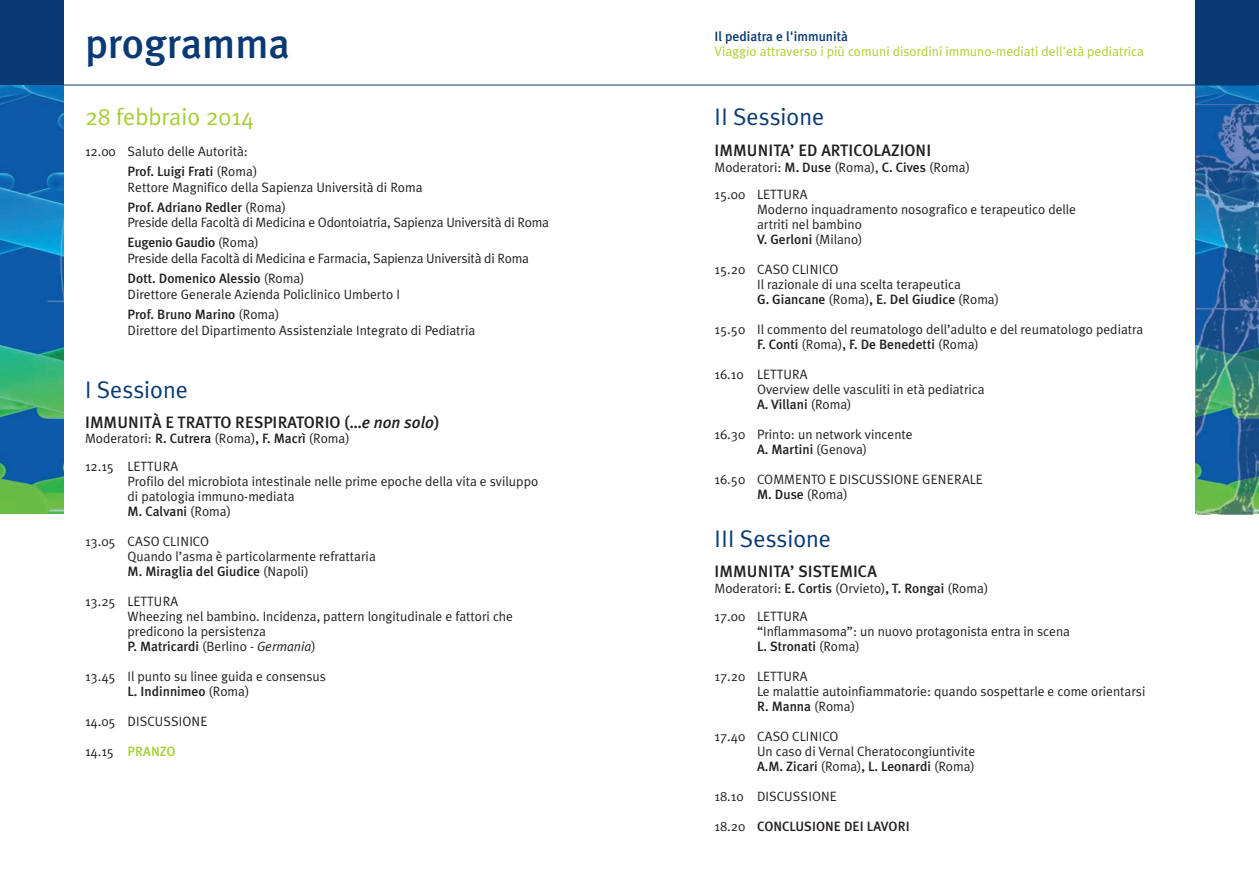
<style>
.page{position:relative;width:1259px;height:893px;background:#fff}
.page>*{position:absolute;margin:0;border:0;box-sizing:border-box;transform-origin:0 0}
.t1{font:500 42px "Meta Plus";color:#0a3a74}
.t2{font:24px "Meta Plus Normal";color:#0a3a74}
.t3{font:24px "Meta Plus Normal";color:#a6ce39}
.t4{font:500 16.5px "Meta Plus";letter-spacing:.005em;color:#231f20}
.t5{font:13.5px/15px "Meta Plus Normal";color:#231f20}
.t6{font:500 13.5px "Meta Plus";color:#231f20}
.t7{font:13.5px "Meta Plus Normal";color:#b4cc2e}
.t8{font:500 13.5px "Meta Plus";color:#0a3a74}
.t9{font:500 13.5px "Meta Plus";color:#a6ce39}
.s1{font-family:"Meta Plus Normal";font-weight:400}
.s2{font-style:italic}
.s3{font-family:"Meta Plus";font-weight:500}
.s4{font-family:"Meta Plus Normal";font-weight:400;font-style:italic}
.s5{font-family:"Meta Plus Normal";font-weight:400;color:#231f20}
</style>
<div class="page">
<img style="left:1195px;top:85px;width:64px;height:429px">
<img style="left:1196px;top:105px;width:63px;height:408px">
<div style="left:1195px;top:0;width:64px;height:85px;background:#0a3a74"></div>
<hr style="left:1px;top:85px;width:1256px;height:1px;background:#0a3a74">
<div style="left:0;top:0;width:64px;height:85px;background:#0a3a74"></div>
<img style="left:0;top:85px;width:64px;height:428px">
<h1 class="t1" style="left:85px;top:19px;width:206px">programma</h1>
<p class="t8" style="left:714px;top:29px;width:135px">Il pediatra e l'immunità</p>
<p class="t7" style="left:714px;top:44px;width:431px">Viaggio attraverso i più comuni disordini immuno-mediati dell'età pediatrica</p>
<h2 class="t3" style="left:85px;top:103px;width:170px">28 febbraio 2014</h2>
<p class="t5" style="left:85px;top:144px;width:164px">12.00 Saluto delle Autorità:</p>
<p class="t6" style="left:128px;top:163px;width:131px">Prof. Luigi Frati <span class="s1">(Roma)</span></p>
<p class="t5" style="left:128px;top:179px;width:296px">Rettore Magnifico della Sapienza Università di Roma</p>
<p class="t6" style="left:128px;top:199px;width:160px">Prof. Adriano Redler <span class="s1">(Roma)</span></p>
<p class="t5" style="left:128px;top:215px;width:423px">Preside della Facoltà di Medicina e Odontoiatria, Sapienza Università di Roma</p>
<p class="t6" style="left:128px;top:235px;width:133px">Eugenio Gaudio <span class="s1">(Roma)</span></p>
<p class="t5" style="left:128px;top:251px;width:403px">Preside della Facoltà di Medicina e Farmacia, Sapienza Università di Roma</p>
<p class="t6" style="left:128px;top:271px;width:178px">Dott. Domenico Alessio <span class="s1">(Roma)</span></p>
<p class="t5" style="left:128px;top:287px;width:274px">Direttore Generale Azienda Policlinico Umberto I</p>
<p class="t6" style="left:128px;top:306px;width:153px">Prof. Bruno Marino <span class="s1">(Roma)</span></p>
<p class="t5" style="left:128px;top:323px;width:349px">Direttore del Dipartimento Assistenziale Integrato di Pediatria</p>
<h2 class="t2" style="left:85px;top:375px;width:104px">I Sessione</h2>
<p class="t4" style="left:85px;top:413px;width:356px">IMMUNITÀ E TRATTO RESPIRATORIO (…<span class="s2">e non solo</span>)</p>
<p class="t5" style="left:85px;top:425px;width:266px;line-height:27.8px">Moderatori: <span class="s3">R. Cutrera</span> (Roma)<span class="s3">, F. Macrì</span> (Roma)<br>12.15 LETTURA</p>
<p class="t5" style="left:128px;top:474px;width:412px">Profilo del microbiota intestinale nelle prime epoche della vita e sviluppo di patologia immuno-mediata</p>
<p class="t6" style="left:128px;top:504px;width:105px">M. Calvani <span class="s1">(Roma)</span></p>
<p class="t5" style="left:128px;top:534px;width:250px;text-indent:-43px">13.05 CASO CLINICO<br>Quando l’asma è particolarmente refrattaria</p>
<p class="t6" style="left:128px;top:564px;width:183px">M. Miraglia del Giudice <span class="s1">(Napoli)</span></p>
<p class="t5" style="left:128px;top:594px;width:387px;text-indent:-43px">13.25 LETTURA<br>Wheezing nel bambino. Incidenza, pattern longitudinale e fattori che predicono la persistenza</p>
<p class="t6" style="left:128px;top:639px;width:190px">P. Matricardi <span class="s1">(Berlino -</span> <span class="s4">Germania</span><span class="s1">)</span></p>
<p class="t5" style="left:85px;top:669px;width:242px">13.45 Il punto su linee guida e consensus</p>
<p class="t6" style="left:128px;top:684px;width:123px">L. Indinnimeo <span class="s1">(Roma)</span></p>
<p class="t5" style="left:85px;top:714px;width:124px">14.05 DISCUSSIONE</p>
<p class="t9" style="left:85px;top:744px;width:92px"><span class="s5">14.15</span> PRANZO</p>
<h2 class="t2" style="left:714px;top:103px;width:111px">II Sessione</h2>
<p class="t4" style="left:714px;top:141px;width:218px">IMMUNITA’ ED ARTICOLAZIONI</p>
<p class="t5" style="left:714px;top:153px;width:257px;line-height:27.8px">Moderatori: <span class="s3">M. Duse</span> (Roma), <span class="s3">C. Cives</span> (Roma)<br>15.00 LETTURA</p>
<p class="t5" style="left:757px;top:202px;width:320px">Moderno inquadramento nosografico e terapeutico delle artriti nel bambino</p>
<p class="t6" style="left:757px;top:232px;width:107px">V. Gerloni <span class="s1">(Milano)</span></p>
<p class="t5" style="left:757px;top:262px;width:205px;text-indent:-43px">15.20 CASO CLINICO<br>Il razionale di una scelta terapeutica</p>
<p class="t6" style="left:757px;top:292px;width:243px">G. Giancane <span class="s1">(Roma)</span>, E. Del Giudice <span class="s1">(Roma)</span></p>
<p class="t5" style="left:714px;top:322px;width:430px">15.50 Il commento del reumatologo dell’adulto e del reumatologo pediatra</p>
<p class="t6" style="left:757px;top:337px;width:223px">F. Conti <span class="s1">(Roma)</span>, F. De Benedetti <span class="s1">(Roma)</span></p>
<p class="t5" style="left:757px;top:367px;width:229px;text-indent:-43px">16.10 LETTURA<br>Overview delle vasculiti in età pediatrica</p>
<p class="t6" style="left:757px;top:397px;width:96px">A. Villani <span class="s1">(Roma)</span></p>
<p class="t5" style="left:714px;top:427px;width:200px">16.30 Printo: un network vincente</p>
<p class="t6" style="left:757px;top:442px;width:112px">A. Martini <span class="s1">(Genova)</span></p>
<p class="t5" style="left:714px;top:472px;width:270px">16.50 COMMENTO E DISCUSSIONE GENERALE</p>
<p class="t6" style="left:757px;top:487px;width:92px">M. Duse <span class="s1">(Roma)</span></p>
<h2 class="t2" style="left:714px;top:524px;width:118px">III Sessione</h2>
<p class="t4" style="left:714px;top:562px;width:164px">IMMUNITA’ SISTEMICA</p>
<p class="t5" style="left:714px;top:575px;width:275px;line-height:27.8px">Moderatori: <span class="s3">E. Cortis</span> (Orvieto)<span class="s3">, T. Rongai</span> (Roma)<br>17.00 LETTURA</p>
<p class="t5" style="left:757px;top:624px;width:314px">“Inflammasoma”: un nuovo protagonista entra in scena</p>
<p class="t6" style="left:757px;top:638px;width:104px">L. Stronati <span class="s1">(Roma)</span></p>
<p class="t5" style="left:757px;top:669px;width:390px;text-indent:-43px">17.20 LETTURA<br>Le malattie autoinfiammatorie: quando sospettarle e come orientarsi</p>
<p class="t6" style="left:757px;top:698px;width:99px">R. Manna <span class="s1">(Roma)</span></p>
<p class="t5" style="left:757px;top:729px;width:220px;text-indent:-43px">17.40 CASO CLINICO<br>Un caso di Vernal Cheratocongiuntivite</p>
<p class="t6" style="left:757px;top:758px;width:219px">A.M. Zicari <span class="s1">(Roma)</span>, L. Leonardi <span class="s1">(Roma)</span></p>
<p class="t5" style="left:714px;top:789px;width:124px">18.10 DISCUSSIONE</p>
<p class="t6" style="left:714px;top:818px;width:197px"><span class="s1">18.20</span> CONCLUSIONE DEI LAVORI</p>
</div>
